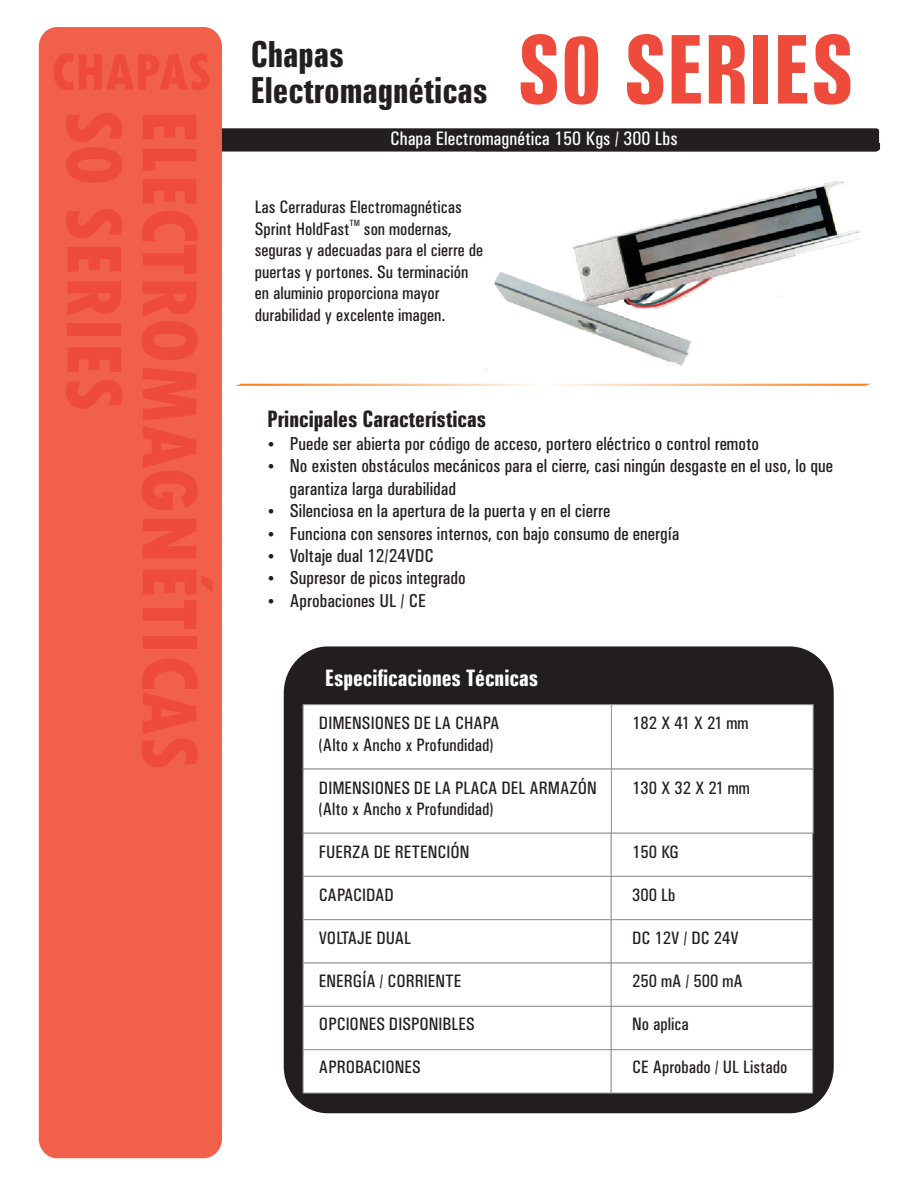
<style>
.page{position:relative;width:918px;height:1188px;background:#fff}
.page>*{position:absolute;margin:0;border:0;box-sizing:border-box;transform-origin:0 0}
.t1{font:700 extra-condensed 94.95px "Zurich BT";color:#ef4b3d}
.t2{font:800 condensed 82.05px/75.3px "Tw Cen";color:#ef4b3d}
.t3{font:800 condensed 54px "Tw Cen";color:#ef4b3d}
.t4{font:700 extra-condensed 36px/36.8px "Zurich BT";color:#231f20}
.t5{font:700 extra-condensed 22.8px "Zurich BT";color:#231f20}
.t6{font:700 extra-condensed 22.8px "Zurich BT";color:#fff}
.t7{font:19.5px "Univers Condensed";color:#fff}
.t8{font:18.75px/22.4px "Univers Condensed";color:#231f20}
.t9{font:18px/21.5px "Univers Condensed";color:#231f20}
.t10{font:15.9px "Wingdings";color:#231f20}
.t11{font:9px "Univers Condensed";color:#231f20}
</style>
<div class="page">
<svg style="left:222px;top:128px;width:657px;height:24px;background:#282425"></svg>
<div style="left:284px;top:646px;width:550px;height:467px;background:#221e1f;border-radius:45px"></div>
<div style="left:39px;top:27px;width:183px;height:1131px;background:#f1604b;border-radius:19px"></div>
<img style="left:476px;top:143px;width:405px;height:228px">
<svg style="left:235px;top:384px;width:635px;height:2px"></svg>
<div style="left:303px;top:704px;width:510px;height:389px;background:#fff"></div>
<h3 class="t3" style="left:51px;top:52px;width:162px">CHAPAS</h3>
<h2 class="t2" style="left:201px;top:109px;width:663px;rotate:90deg">ELECTROMAGNÉTICAS<br>S0 SERIES</h2>
<h3 class="t4" style="left:251px;top:39px;width:239px">Chapas<br>Electromagnéticas</h3>
<h1 class="t1" style="left:517px;top:31px;width:339px">S0 SERIES</h1>
<p class="t7" style="left:390px;top:131px;width:289px">Chapa Electromagnética 150 Kgs / 300 Lbs</p>
<p class="t9" style="left:255px;top:198px;width:208px">Las Cerraduras Electromagnéticas</p>
<p class="t11" style="left:350px;top:220px;width:12px">TM</p>
<p class="t9" style="left:255px;top:220px;width:230px">Sprint HoldFast son modernas, seguras y adecuadas para el cierre de puertas y portones. Su terminación en aluminio proporciona mayor durabilidad y excelente imagen.</p>
<p class="t5" style="left:268px;top:410px;width:220px">Principales Características</p>
<p class="t8" style="left:290px;top:434px;width:545px;text-indent:-22px">•Puede ser abierta por código de acceso, portero eléctrico o control remoto<br>No existen obstáculos mecánicos para el cierre, casi ningún desgaste en el uso, lo que</p>
<p class="t10" style="left:268px;top:505px;width:49px">•</p>
<p class="t10" style="left:268px;top:460px;width:49px">•</p>
<p class="t8" style="left:290px;top:479px;width:168px">garantiza larga durabilidad</p>
<p class="t8" style="left:290px;top:501px;width:322px">Silenciosa en la apertura de la puerta y en el cierre</p>
<p class="t10" style="left:268px;top:527px;width:49px">•</p>
<p class="t8" style="left:290px;top:524px;width:391px">Funciona con sensores internos, con bajo consumo de energía</p>
<p class="t10" style="left:268px;top:550px;width:49px">•</p>
<p class="t8" style="left:290px;top:546px;width:146px">Voltaje dual 12/24VDC</p>
<p class="t10" style="left:268px;top:572px;width:49px">•</p>
<p class="t10" style="left:268px;top:594px;width:49px">•</p>
<p class="t8" style="left:290px;top:568px;width:177px">Supresor de picos integrado<br>Aprobaciones UL / CE</p>
<p class="t6" style="left:325px;top:669px;width:215px">Especificaciones Técnicas</p>
<p class="t9" style="left:319px;top:714px;width:182px">DIMENSIONES DE LA CHAPA (Alto x Ancho x Profundidad)</p>
<p class="t9" style="left:319px;top:779px;width:279px">DIMENSIONES DE LA PLACA DEL ARMAZÓN (Alto x Ancho x Profundidad)</p>
<p class="t9" style="left:319px;top:843px;width:152px">FUERZA DE RETENCIÓN</p>
<p class="t9" style="left:319px;top:886px;width:77px">CAPACIDAD</p>
<p class="t9" style="left:319px;top:929px;width:94px">VOLTAJE DUAL</p>
<p class="t9" style="left:319px;top:972px;width:144px">ENERGÍA / CORRIENTE</p>
<p class="t9" style="left:319px;top:1015px;width:157px">OPCIONES DISPONIBLES</p>
<p class="t9" style="left:319px;top:1058px;width:104px">APROBACIONES</p>
<p class="t9" style="left:632px;top:714px;width:118px">182 X 41 X 21 mm</p>
<p class="t9" style="left:632px;top:779px;width:119px">130 X 32 X 21 mm</p>
<p class="t9" style="left:632px;top:843px;width:48px">150 KG</p>
<p class="t9" style="left:632px;top:886px;width:45px">300 Lb</p>
<p class="t9" style="left:632px;top:929px;width:108px">DC 12V / DC 24V</p>
<p class="t9" style="left:632px;top:972px;width:112px">250 mA / 500 mA</p>
<p class="t9" style="left:632px;top:1015px;width:58px">No aplica</p>
<p class="t9" style="left:632px;top:1058px;width:157px">CE Aprobado / UL Listado</p>
</div>
